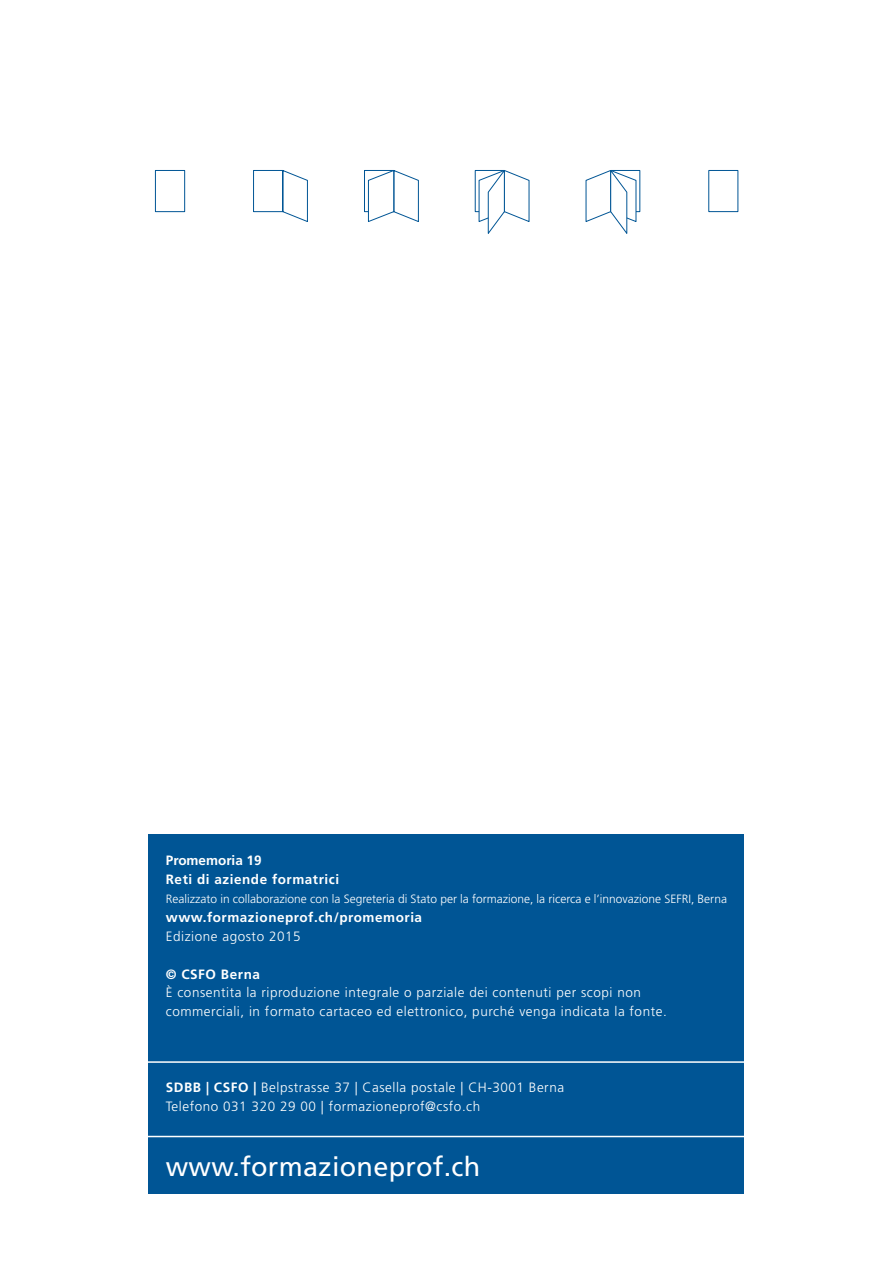
<style>
.page{position:relative;width:893px;height:1263px;background:#fff}
.page>*{position:absolute;margin:0;border:0;box-sizing:border-box;transform-origin:0 0}
.t1{font:27px "Frutiger";letter-spacing:.01em;color:#fff}
.Titel_3_fett{font:300 13.5px/18.9px "Frutiger";letter-spacing:.04em;color:#fff}
.Titel_3_fett-2{font:700 13.5px "Frutiger";letter-spacing:.04em;color:#fff}
.Titel_3_fett-3{font:700 13.5px "Frutiger";color:#fff}
.Titel_3_fett-4{font:300 12px "Frutiger";color:#fff}
.s1{font-weight:700}
</style>
<div class="page">
<svg style="left:155px;top:170px;width:264px;height:52px"></svg>
<svg style="left:474px;top:170px;width:56px;height:64px"></svg>
<svg style="left:585px;top:170px;width:56px;height:64px"></svg>
<div style="left:708px;top:170px;width:30px;height:42px;border:1px solid #005595"></div>
<div style="left:149px;top:834px;width:595px;height:360px;background:#005595"></div>
<hr style="left:129px;top:1136px;width:660px;height:1px;background:#fff">
<hr style="left:129px;top:1061px;width:660px;height:2px;background:#fff">
<p class="Titel_3_fett-3" style="left:166px;top:852px;width:97px">Promemoria 19</p>
<p class="Titel_3_fett-2" style="left:166px;top:871px;width:175px">Reti di aziende formatrici</p>
<p class="Titel_3_fett-4" style="left:166px;top:892px;width:563px">Realizzato in collaborazione con la Segreteria di Stato per la formazione, la ricerca e l’innovazione SEFRI, Berna</p>
<p class="Titel_3_fett-2" style="left:166px;top:909px;width:258px">www.formazioneprof.ch/promemoria</p>
<p class="Titel_3_fett" style="left:166px;top:927px;width:136px">Edizione agosto 2015</p>
<p class="Titel_3_fett-2" style="left:166px;top:966px;width:96px">© CSFO Berna</p>
<p class="Titel_3_fett" style="left:166px;top:983px;width:502px">È consentita la riproduzione integrale o parziale dei contenuti per scopi non commerciali, in formato cartaceo ed elettronico, purché venga indicata la fonte.</p>
<p class="Titel_3_fett" style="left:166px;top:1078px;width:400px"><span class="s1">SDBB | CSFO |</span> Belpstrasse 37 | Casella postale | CH-3001 Berna<br>Telefono 031 320 29 00 | formazioneprof@csfo.ch</p>
<h1 class="t1" style="left:166px;top:1150px;width:316px">www.formazioneprof.ch</h1>
</div>
